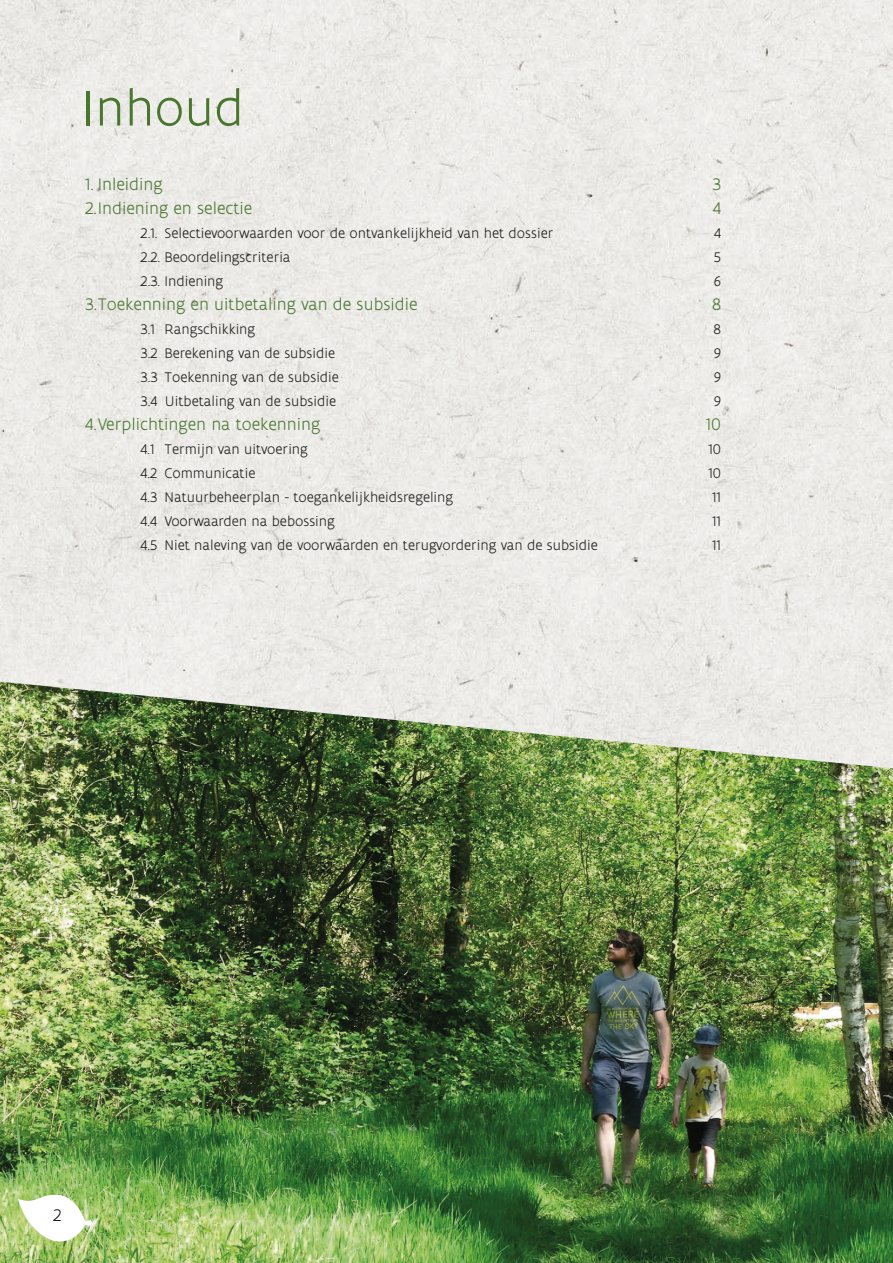
<style>
.page{position:relative;width:893px;height:1263px;background:#fff}
.page>*{position:absolute;margin:0;border:0;box-sizing:border-box;transform-origin:0 0}
.t1{font:300 54px "Flanders Art Sans";color:#4a772e}
.t2{font:300 18px "Flanders Art Sans";color:#4a772e}
.t3{font:300 18px "Flanders Art Sans";color:#1d1d1b}
.t4{font:300 15px "Flanders Art Sans";color:#1d1d1b}
</style>
<div class="page">
<img style="left:0;top:0;width:893px;height:682px">
<img style="left:0;top:682px;width:893px;height:581px">
<svg style="left:18px;top:1193px;width:74px;height:48px"></svg>
<h1 class="t1" style="left:82px;top:76px;width:164px">Inhoud</h1>
<p class="t2" style="left:85px;top:173px;width:79px">1. Inleiding</p>
<p class="t2" style="left:712px;top:173px;width:10px">3</p>
<p class="t2" style="left:85px;top:197px;width:169px">2.Indiening en selectie</p>
<p class="t2" style="left:713px;top:197px;width:10px">4</p>
<p class="t4" style="left:141px;top:224px;width:414px">2.1. Selectievoorwaarden voor de ontvankelijkheid van het dossier</p>
<p class="t4" style="left:714px;top:224px;width:9px">4</p>
<p class="t4" style="left:141px;top:248px;width:152px">2.2. Beoordelingscriteria</p>
<p class="t4" style="left:714px;top:248px;width:9px">5</p>
<p class="t4" style="left:141px;top:272px;width:84px">2.3. Indiening</p>
<p class="t4" style="left:714px;top:272px;width:9px">6</p>
<p class="t2" style="left:85px;top:293px;width:334px">3.Toekenning en uitbetaling van de subsidie</p>
<p class="t2" style="left:712px;top:293px;width:11px">8</p>
<p class="t4" style="left:141px;top:320px;width:116px">3.1 Rangschikking</p>
<p class="t4" style="left:714px;top:320px;width:9px">8</p>
<p class="t4" style="left:141px;top:344px;width:196px">3.2 Berekening van de subsidie</p>
<p class="t4" style="left:714px;top:344px;width:9px">9</p>
<p class="t4" style="left:141px;top:368px;width:200px">3.3 Toekenning van de subsidie</p>
<p class="t4" style="left:714px;top:368px;width:9px">9</p>
<p class="t4" style="left:141px;top:392px;width:197px">3.4 Uitbetaling van de subsidie</p>
<p class="t4" style="left:714px;top:392px;width:9px">9</p>
<p class="t2" style="left:85px;top:413px;width:237px">4.Verplichtingen na toekenning</p>
<p class="t2" style="left:706px;top:413px;width:17px">10</p>
<p class="t4" style="left:141px;top:440px;width:169px">4.1 Termijn van uitvoering</p>
<p class="t4" style="left:708px;top:440px;width:14px">10</p>
<p class="t4" style="left:141px;top:464px;width:116px">4.2 Communicatie</p>
<p class="t4" style="left:708px;top:464px;width:14px">10</p>
<p class="t4" style="left:141px;top:488px;width:314px">4.3 Natuurbeheerplan - toegankelijkheidsregeling</p>
<p class="t4" style="left:712px;top:488px;width:11px">11</p>
<p class="t4" style="left:141px;top:512px;width:196px">4.4 Voorwaarden na bebossing</p>
<p class="t4" style="left:712px;top:512px;width:11px">11</p>
<p class="t4" style="left:141px;top:536px;width:459px">4.5 Niet naleving van de voorwaarden en terugvordering van de subsidie</p>
<p class="t4" style="left:712px;top:536px;width:11px">11</p>
<p class="t3" style="left:53px;top:1204px;width:10px">2</p>
</div>
